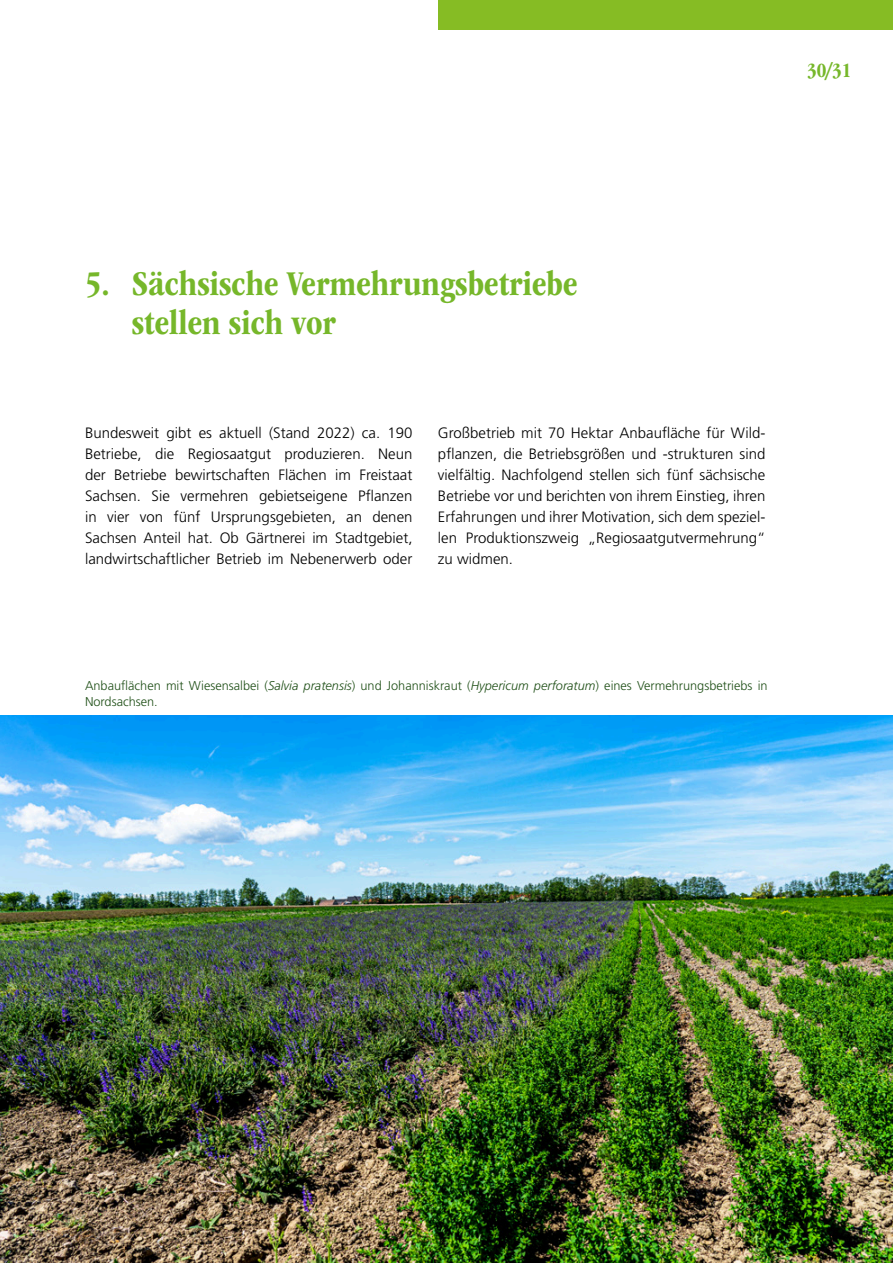
<style>
.page{position:relative;width:893px;height:1263px;background:#fff}
.page>*{position:absolute;margin:0;border:0;box-sizing:border-box;transform-origin:0 0}
.Kapitel-Titel{font:700 condensed 36px/39px "ITC Garamond Std";color:#76b72a}
.t1{font:700 condensed 21px "ITC Garamond Std";color:#76b72a}
.LT_2-Sp{font:300 15px/21px "Frutiger LT Std";color:#000;text-align:justify}
.BU_-_grün_1sp{font:300 12.75px/15.3px "Frutiger LT Std";color:#205018}
.s1{font-style:italic}
</style>
<div class="page">
<div style="left:438px;top:0;width:455px;height:30px;background:#86bc24"></div>
<img style="left:0;top:716px;width:893px;height:547px">
<h2 class="t1" style="left:807px;top:58px;width:46px">30/31</h2>
<h1 class="Kapitel-Titel" style="left:132px;top:265px;width:447px;text-indent:-47px">5. Sächsische Vermehrungsbetriebe stellen sich vor</h1>
<p class="LT_2-Sp" style="left:85px;top:423px;width:329px">Bundesweit gibt es aktuell (Stand 2022) ca. 190<br>Betriebe, die Regiosaatgut produzieren. Neun der Betriebe bewirtschaften Flächen im Freistaat Sachsen. Sie vermehren gebietseigene Pflanzen in vier von fünf Ursprungsgebieten, an denen Sachsen Anteil hat. Ob Gärtnerei im Stadtgebiet, landwirtschaftlicher Betrieb im Nebenerwerb oder</p>
<p class="LT_2-Sp" style="left:438px;top:423px;width:329px">Großbetrieb mit 70 Hektar Anbaufläche für Wild&shy;pflanzen, die Betriebsgrößen und -strukturen sind vielfältig. Nachfolgend stellen sich fünf sächsische Betriebe vor und berichten von ihrem Einstieg, ihren Erfahrungen und ihrer Motivation, sich dem speziel&shy;len Produktionszweig „Regiosaatgutvermehrung“ zu widmen.</p>
<p class="BU_-_grün_1sp" style="left:85px;top:678px;width:684px">Anbauflächen mit Wiesensalbei (<span class="s1">Salvia pratensis</span>) und Johanniskraut (<span class="s1">Hypericum perforatum</span>) eines Vermehrungsbetriebs in<br>Nordsachsen.</p>
</div>
